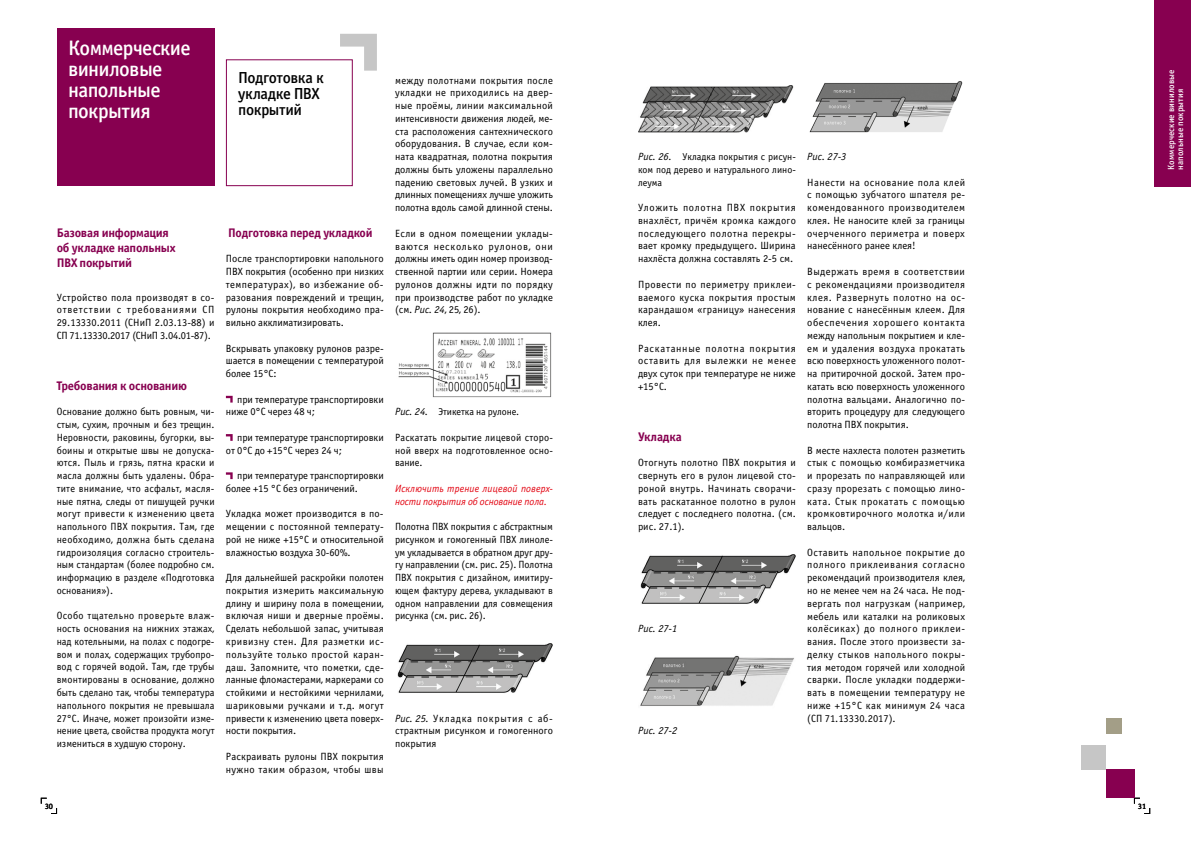
<style>
.page{position:relative;width:1191px;height:842px;background:#fff}
.page>*{position:absolute;margin:0;border:0;box-sizing:border-box;transform-origin:0 0}
.t1{font:21px/21px "Officina Sans Medium ITC";letter-spacing:-.03em;color:#fff}
.t2{font:16px/16px "Officina Sans Medium ITC";letter-spacing:-.025em;color:#000}
.t3{font:12.5px/15px "Officina Sans Bold ITC";letter-spacing:-.02em;color:#870050}
.t4{font:10.5px/12.8px "Officina Sans Book ITC";color:#000;text-align:justify}
.t5{font:italic 10.5px/12.8px "Officina Sans Book ITC";letter-spacing:.01em;color:#e30613}
.t6{font:italic 10.5px "Officina Sans Book ITC";color:#000}
.t7{font:10px/12.8px "Officina Sans Book ITC";color:#000;text-align:justify}
.t8{font:9px/9px "Officina Sans Medium ITC";letter-spacing:.01em;color:#fff}
.t9{font:8px "Officina Sans Medium ITC";color:#000}
.s1{font-style:italic}
.s2{font-style:italic;font-size:10.5px}
</style>
<div class="page">
<svg style="left:41px;top:798px;width:16px;height:16px"></svg>
<svg style="left:1134px;top:798px;width:16px;height:16px"></svg>
<div style="left:57px;top:28px;width:157px;height:158px;background:#870050"></div>
<div style="left:226px;top:59px;width:127px;height:127px;border:1px solid #870050"></div>
<svg style="left:340px;top:34px;width:37px;height:37px"></svg>
<img style="left:809px;top:81px;width:154px;height:52px">
<svg style="left:226px;top:396px;width:7px;height:7px"></svg>
<svg style="left:226px;top:434px;width:7px;height:7px"></svg>
<svg style="left:226px;top:472px;width:7px;height:7px"></svg>
<img style="left:398px;top:332px;width:154px;height:66px">
<img style="left:397px;top:644px;width:155px;height:49px">
<img style="left:638px;top:86px;width:156px;height:47px">
<img style="left:640px;top:554px;width:155px;height:50px">
<img style="left:640px;top:655px;width:154px;height:51px">
<div style="left:1106px;top:770px;width:28px;height:28px;background:#870050"></div>
<div style="left:1081px;top:746px;width:25px;height:24px;background:#c6c6c6"></div>
<div style="left:1106px;top:719px;width:15px;height:15px;background:#a39e87"></div>
<div style="left:1154px;top:0;width:37px;height:187px;background:#870050"></div>
<h1 class="t1" style="left:68px;top:37px;width:124px">Коммерческие виниловые напольные покрытия</h1>
<h2 class="t2" style="left:238px;top:70px;width:87px">Подготовка к укладке ПВХ покрытий</h2>
<p class="t3" style="left:57px;top:225px;width:120px">Базовая информация об укладке напольных<br>П ВХ покрытий</p>
<p class="t4" style="left:57px;top:291px;width:159px">Устройство пола производят в со&shy;ответствии с требованиями СП 29.13330.2011 (СНиП 2.03.13-88) и СП 71.13330.2017 (СНиП 3.04.01-87).</p>
<p class="t3" style="left:57px;top:378px;width:132px">Требования к основанию</p>
<p class="t4" style="left:57px;top:405px;width:159px">Основание должно быть ровным, чи&shy;стым, сухим, прочным и без трещин.<br>Неровности, раковины, бугорки, вы&shy;боины и открытые швы не допуска&shy;ются. Пыль и грязь, пятна краски и масла должны быть удалены. Обра&shy;тите внимание, что асфальт, масля&shy;ные пятна, следы от пишущей ручки могут привести к изменению цвета напольного ПВХ покрытия. Там, где необходимо, должна быть сделана гидроизоляция согласно строитель&shy;ным стандартам (более подробно см. информацию в разделе «Подготовка основания»).</p>
<p class="t4" style="left:57px;top:610px;width:159px">Особо тщательно проверьте влаж&shy;ность основания на нижних этажах, над котельными, на полах с подогре&shy;вом и полах, содержащих трубопро&shy;вод с горячей водой. Там, где трубы вмонтированы в основание, должно быть сделано так, чтобы температура напольного покрытия не превышала 27°С. Иначе, может произойти изме&shy;нение цвета, свойства продукта могут измениться в худшую сторону.</p>
<p class="t3" style="left:228px;top:225px;width:146px">П одготовка перед укладкой</p>
<p class="t4" style="left:226px;top:252px;width:159px">После транспортировки напольного ПВХ покрытия (особенно при низких температурах), во избежание об&shy;разования повреждений и трещин, рулоны покрытия необходимо пра&shy;вильно акклиматизировать.</p>
<p class="t4" style="left:226px;top:342px;width:159px">Вскрывать упаковку рулонов разре&shy;шается в помещении с температурой более 15°С:</p>
<p class="t4" style="left:226px;top:393px;width:159px;text-indent:11px">при температуре транспортировки ниже 0°С через 48 ч;</p>
<p class="t4" style="left:226px;top:431px;width:159px;text-indent:11px">при температуре транспортировки от 0°С до +15°С через 24 ч;</p>
<p class="t4" style="left:226px;top:469px;width:159px;text-indent:11px">при температуре транспортировки более +15 °С без ограничений.</p>
<p class="t4" style="left:226px;top:507px;width:159px">Укладка может производится в по&shy;мещении с постоянной температу&shy;рой не ниже +15°С и относительной влажностью воздуха 30-60%.</p>
<p class="t4" style="left:226px;top:571px;width:159px">Для дальнейшей раскройки полотен покрытия измерить максимальную длину и ширину пола в помещении, включая ниши и дверные проёмы.<br>Сделать небольшой запас, учитывая кривизну стен. Для разметки ис&shy;пользуйте только простой каран&shy;даш. Запомните, что пометки, сде&shy;ланные фломастерами, маркерами со стойкими и нестойкими чернилами, шариковыми ручками и т.д. могут привести к изменению цвета поверх&shy;ности покрытия.</p>
<p class="t4" style="left:226px;top:750px;width:159px">Раскраивать рулоны ПВХ покрытия нужно таким образом, чтобы швы</p>
<p class="t4" style="left:395px;top:74px;width:159px">между полотнами покрытия после укладки не приходились на двер&shy;ные проёмы, линии максимальной интенсивности движения людей, ме&shy;ста расположения сантехнического оборудования. В случае, если ком&shy;ната квадратная, полотна покрытия должны быть уложены параллельно падению световых лучей. В узких и длинных помещениях лучше уложить полотна вдоль самой длинной стены.</p>
<p class="t4" style="left:395px;top:227px;width:159px">Если в одном помещении уклады&shy;ваются несколько рулонов, они должны иметь один номер производ&shy;ственной партии или серии. Номера рулонов должны идти по порядку при производстве работ по укладке (см. <span class="s1">Рис. 24</span>, 25, 26).</p>
<p class="t7" style="left:395px;top:406px;width:126px"><span class="s2">Рис. 24.</span> Этикетка на рулоне.</p>
<p class="t4" style="left:395px;top:431px;width:159px">Раскатать покрытие лицевой сторо&shy;ной вверх на подготовленное осно&shy;вание.</p>
<p class="t5" style="left:395px;top:482px;width:159px">Исключить трение лицевой поверх&shy;ности покрытия об основание пола.</p>
<p class="t4" style="left:395px;top:520px;width:159px">Полотна ПВХ покрытия с абстрактным рисунком и гомогенный ПВХ линоле&shy;ум укладывается в обратном друг дру&shy;гу направлении (см. рис. 25). Полотна ПВХ покрытия с дизайном, имитиру&shy;ющем фактуру дерева, укладывают в одном направлении для совмещения рисунка (см. рис. 26).</p>
<p class="t4" style="left:395px;top:712px;width:159px"><span class="s1">Рис. 25.</span> Укладка покрытия с аб&shy;страктным рисунком и гомогенного покрытия</p>
<p class="t7" style="left:638px;top:150px;width:159px"><span class="s2">Рис. 26.</span> Укладка покрытия с рисун&shy;ком под дерево и натурального лино&shy;леума</p>
<p class="t4" style="left:638px;top:201px;width:159px">Уложить полотна ПВХ покрытия внахлёст, причём кромка каждого последующего полотна перекры&shy;вает кромку предыдущего. Ширина нахлёста должна составлять 2-5 см.</p>
<p class="t4" style="left:638px;top:278px;width:159px">Провести по периметру приклеи&shy;ваемого куска покрытия простым карандашом «границу» нанесения клея.</p>
<p class="t4" style="left:638px;top:342px;width:159px">Раскатанные полотна покрытия оставить для вылежки не менее двух суток при температуре не ниже +15°С.</p>
<p class="t3" style="left:638px;top:429px;width:45px">Укладка</p>
<p class="t4" style="left:638px;top:456px;width:159px">Отогнуть полотно ПВХ покрытия и свернуть его в рулон лицевой сто&shy;роной внутрь. Начинать сворачи&shy;вать раскатанное полотно в рулон следует с последнего полотна. (см. рис. 27.1).</p>
<p class="t6" style="left:638px;top:623px;width:41px">Рис. 27-1</p>
<p class="t6" style="left:638px;top:725px;width:41px">Рис. 27-2</p>
<p class="t6" style="left:807px;top:151px;width:41px">Рис. 27-3</p>
<p class="t4" style="left:807px;top:176px;width:159px">Нанести на основание пола клей с помощью зубчатого шпателя ре&shy;комендованного производителем клея. Не наносите клей за границы очерченного периметра и поверх нанесённого ранее клея!</p>
<p class="t4" style="left:807px;top:265px;width:159px">Выдержать время в соответствии с рекомендациями производителя клея. Развернуть полотно на ос&shy;нование с нанесённым клеем. Для обеспечения хорошего контакта между напольным покрытием и кле&shy;ем и удаления воздуха прокатать всю поверхность уложенного полот&shy;на притирочной доской. Затем про&shy;катать всю поверхность уложенного полотна вальцами. Аналогично по&shy;вторить процедуру для следующего полотна ПВХ покрытия.</p>
<p class="t4" style="left:807px;top:444px;width:159px">В месте нахлеста полотен разметить стык с помощью комбиразметчика и прорезать по направляющей или сразу прорезать с помощью лино&shy;ката. Стык прокатать с помощью кромковтирочного молотка и/или вальцов.</p>
<p class="t4" style="left:807px;top:546px;width:159px">Оставить напольное покрытие до полного приклеивания согласно рекомендаций производителя клея, но не менее чем на 24 часа. Не под&shy;вергать пол нагрузкам (например, мебель или каталки на роликовых колёсиках) до полного приклеи&shy;вания. После этого произвести за&shy;делку стыков напольного покры&shy;тия методом горячей или холодной сварки. После укладки поддержи&shy;вать в помещении температуру не ниже +15°С как минимум 24 часа (СП 71.13330.2017).</p>
<p class="t9" style="left:45px;top:801px;width:10px">30</p>
<p class="t9" style="left:1138px;top:801px;width:10px">31</p>
<p class="t8" style="left:1166px;top:170px;width:102px;rotate:-90deg">Коммерческие виниловые напольные покрытия</p>
</div>
